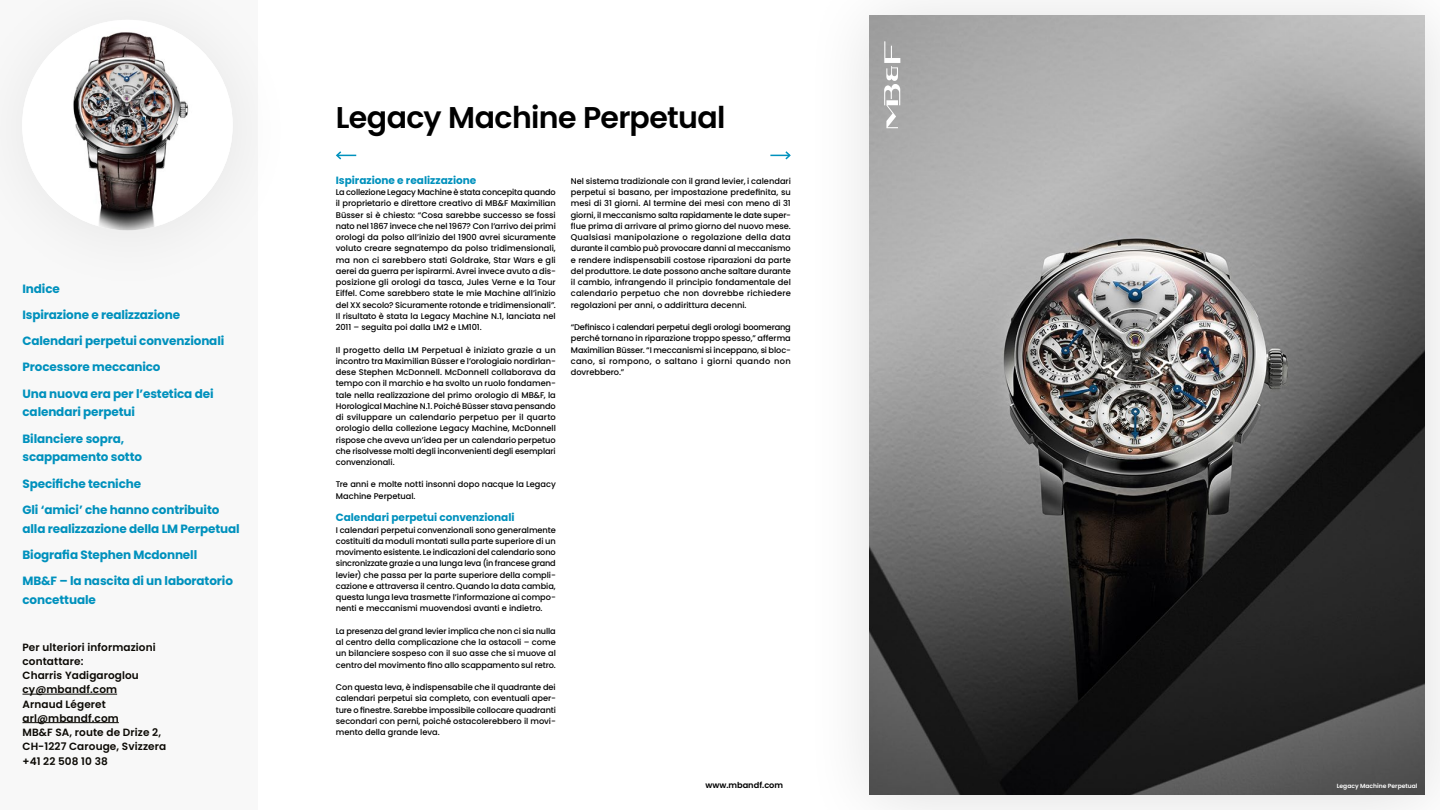
<style>
.page{position:relative;width:1440px;height:810px;background:#fff}
.page>*{position:absolute;margin:0;border:0;box-sizing:border-box;transform-origin:0 0}
.t1{font:600 30px "Poppins";letter-spacing:-.02em;color:#000}
.t2{font:700 12px/26.2px "Poppins";letter-spacing:-.01em;color:#0091bd}
.t3{font:600 10.5px/14.2px "Poppins";letter-spacing:.01em;color:#0b0904}
.t4{font:700 10.5px "Poppins";color:#0091bd}
.t5{font:500 8.25px/11.2px "Poppins";letter-spacing:-.005em;color:#000;text-align:justify}
.t6{font:600 8.25px "Poppins";color:#000}
.t7{font:600 6px "Poppins";color:#fff}
</style>
<div class="page">
<div style="left:0;top:0;width:257px;height:810px;background:#f8f8f8"></div>
<div style="left:0;top:0;width:301px;height:301px;background:#f7f7f7"></div>
<img style="left:22px;top:20px;width:211px;height:210px;border-radius:105px">
<hr style="left:22px;top:694px;width:95px;height:1px;background:#0b0904">
<hr style="left:22px;top:722px;width:97px;height:1px;background:#0b0904">
<div style="left:802px;top:0;width:638px;height:810px;background:#f4f4f4"></div>
<img style="left:869px;top:15px;width:556px;height:780px">
<svg style="left:336px;top:151px;width:20px;height:9px"></svg>
<svg style="left:770px;top:151px;width:21px;height:9px"></svg>
<svg style="left:884px;top:41px;width:16px;height:87px"></svg>
<h2 class="t2" style="left:22px;top:275px;width:203px">Indice<br>Ispirazione e realizzazione<br>Calendari perpetui convenzionali<br>Processore meccanico<br>Una nuova era per l’estetica dei</h2>
<h2 class="t2" style="left:22px;top:399px;width:114px">calendari perpetui<br>Bilanciere sopra,</h2>
<h2 class="t2" style="left:22px;top:444px;width:198px">scappamento sotto<br>Specifiche tecniche<br>Gli ‘amici’ che hanno contribuito</h2>
<h2 class="t2" style="left:22px;top:515px;width:219px">alla realizzazione della LM Perpetual<br>Biografia Stephen Mcdonnell<br>MB&amp;F – la nascita di un laboratorio</h2>
<h2 class="t2" style="left:22px;top:587px;width:75px">concettuale</h2>
<p class="t3" style="left:22px;top:640px;width:145px">Per ulteriori informazioni contattare:<br>Charris Yadigaroglou cy@mbandf.com<br>Arnaud Légeret arl@mbandf.com<br>MB&amp;F SA, route de Drize 2,<br>CH-1227 Carouge, Svizzera +41 22 508 10 38</p>
<h1 class="t1" style="left:336px;top:100px;width:391px">Legacy Machine Perpetual</h1>
<p class="t4" style="left:336px;top:174px;width:142px">Ispirazione e realizzazione</p>
<p class="t5" style="left:336px;top:187px;width:222px">La collezione Legacy Machine è stata concepita quando il proprietario e direttore creativo di MB&amp;F Maximilian Büsser si è chiesto: “Cosa sarebbe successo se fossi nato nel 1867 invece che nel 1967? Con l’arrivo dei primi orologi da polso all’inizio del 1900 avrei sicuramente voluto creare segnatempo da polso tridimensionali, ma non ci sarebbero stati Goldrake, Star Wars e gli aerei da guerra per ispirarmi. Avrei invece avuto a dis&shy;posizione gli orologi da tasca, Jules Verne e la Tour Eiffel. Come sarebbero state le mie Machine all’inizio del XX secolo? Sicuramente rotonde e tridimensionali”.<br>Il risultato è stata la Legacy Machine N.1, lanciata nel 2011 – seguita poi dalla LM2 e LM101.</p>
<p class="t5" style="left:336px;top:344px;width:222px">Il progetto della LM Perpetual è iniziato grazie a un incontro tra Maximilian Büsser e l’orologiaio nordirlan&shy;dese Stephen McDonnell. McDonnell collaborava da tempo con il marchio e ha svolto un ruolo fondamen&shy;tale nella realizzazione del primo orologio di MB&amp;F, la Horological Machine N.1. Poiché Büsser stava pensando di sviluppare un calendario perpetuo per il quarto orologio della collezione Legacy Machine, McDonnell rispose che aveva un’idea per un calendario perpetuo che risolvesse molti degli inconvenienti degli esemplari convenzionali.</p>
<p class="t5" style="left:336px;top:479px;width:221px">Tre anni e molte notti insonni dopo nacque la Legacy<br>Machine Perpetual.</p>
<p class="t4" style="left:336px;top:511px;width:180px">Calendari perpetui convenzionali</p>
<p class="t5" style="left:336px;top:524px;width:222px">I calendari perpetui convenzionali sono generalmente costituiti da moduli montati sulla parte superiore di un movimento esistente. Le indicazioni del calendario sono sincronizzate grazie a una lunga leva (in francese grand levier) che passa per la parte superiore della compli&shy;cazione e attraversa il centro. Quando la data cambia, questa lunga leva trasmette l’informazione ai compo&shy;nenti e meccanismi muovendosi avanti e indietro.</p>
<p class="t5" style="left:336px;top:625px;width:222px">La presenza del grand levier implica che non ci sia nulla al centro della complicazione che la ostacoli – come un bilanciere sospeso con il suo asse che si muove al centro del movimento fino allo scappamento sul retro.</p>
<p class="t5" style="left:336px;top:682px;width:222px">Con questa leva, è indispensabile che il quadrante dei calendari perpetui sia completo, con eventuali aper&shy;ture o finestre. Sarebbe impossibile collocare quadranti secondari con perni, poiché ostacolerebbero il movi&shy;mento della grande leva.</p>
<p class="t5" style="left:571px;top:175px;width:222px">Nel sistema tradizionale con il grand levier, i calendari perpetui si basano, per impostazione predefinita, su mesi di 31 giorni. Al termine dei mesi con meno di 31 giorni, il meccanismo salta rapidamente le date super&shy;flue prima di arrivare al primo giorno del nuovo mese.<br>Qualsiasi manipolazione o regolazione della data durante il cambio può provocare danni al meccanismo e rendere indispensabili costose riparazioni da parte del produttore. Le date possono anche saltare durante il cambio, infrangendo il principio fondamentale del calendario perpetuo che non dovrebbe richiedere regolazioni per anni, o addirittura decenni.</p>
<p class="t5" style="left:571px;top:322px;width:222px">“Definisco i calendari perpetui degli orologi boomerang perché tornano in riparazione troppo spesso,” afferma Maximilian Büsser. “I meccanismi si inceppano, si bloc&shy;cano, si rompono, o saltano i giorni quando non dovrebbero.”</p>
<p class="t6" style="left:705px;top:780px;width:79px">www.mbandf.com</p>
<p class="t7" style="left:1337px;top:782px;width:82px">Legacy Machine Perpetual</p>
</div>
